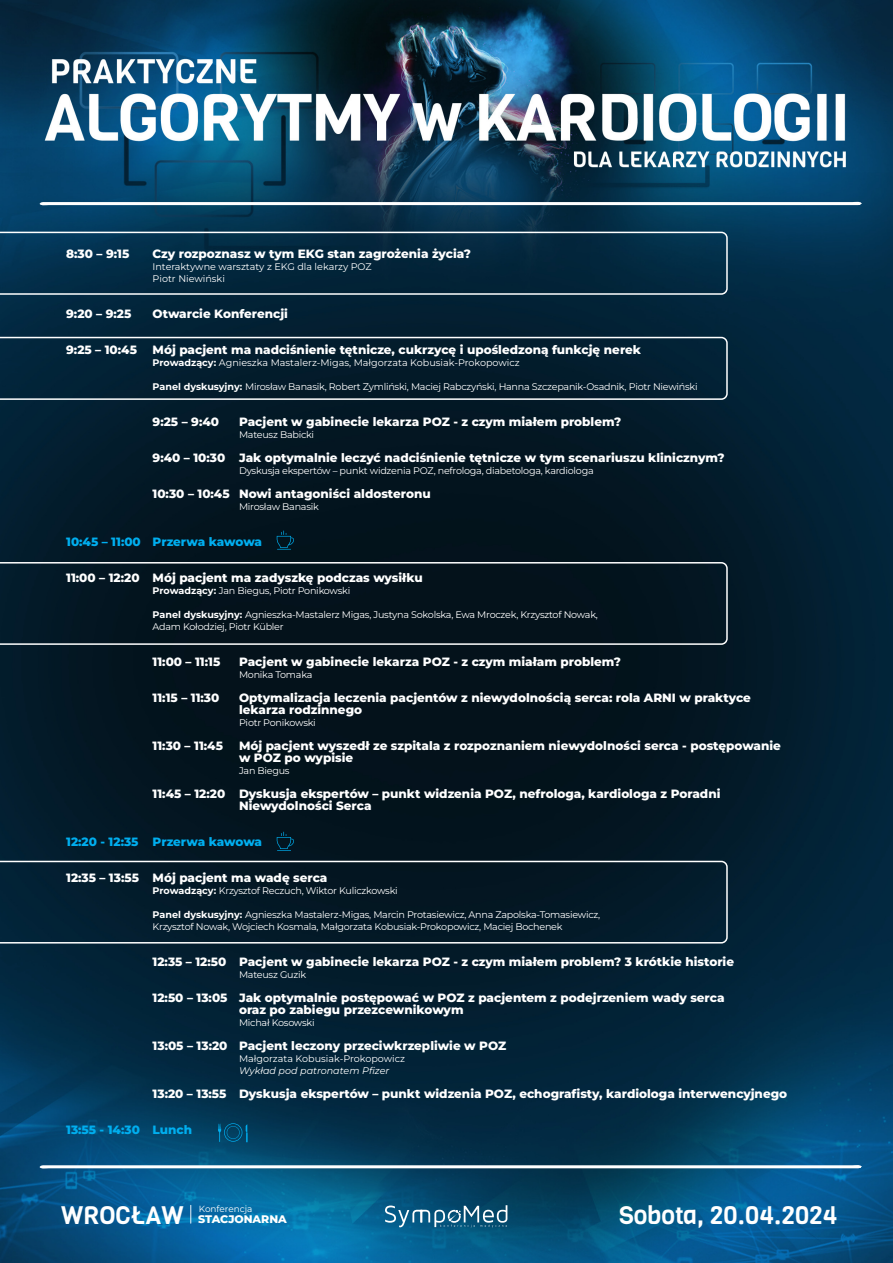
<style>
.page{position:relative;width:893px;height:1263px;background:#fff}
.page>*{position:absolute;margin:0;border:0;box-sizing:border-box;transform-origin:0 0}
.t1{font:25.05px "Viga";color:#fff}
.t2{font:800 12px/12px "Montserrat";color:#fff}
.t3{font:800 12px "Montserrat";color:#00aeef}
.t4{font:800 10.95px "Montserrat";color:#fff}
.t5{font:9.6px/12px "Montserrat";letter-spacing:-.025em;color:#fff}
.t6{font:9.6px/12px "Montserrat";color:#fff}
.t7{font:italic 9.6px "Montserrat";color:#fff}
.t8{font:8.85px "Montserrat";color:#fff}
.s1{font-weight:700}
</style>
<div class="page">
<img style="left:0;top:0;width:893px;height:1263px">
<svg style="left:39px;top:1164px;width:823px;height:5px"></svg>
<svg style="left:385px;top:1205px;width:122px;height:22px"></svg>
<svg style="left:190px;top:1205px;width:1px;height:18px"></svg>
<svg style="left:39px;top:201px;width:823px;height:5px"></svg>
<svg style="left:0;top:232px;width:728px;height:63px"></svg>
<svg style="left:0;top:337px;width:728px;height:63px"></svg>
<svg style="left:0;top:562px;width:728px;height:83px"></svg>
<svg style="left:0;top:861px;width:728px;height:82px"></svg>
<svg style="left:277px;top:531px;width:17px;height:19px"></svg>
<svg style="left:277px;top:832px;width:17px;height:19px"></svg>
<svg style="left:218px;top:1123px;width:30px;height:19px"></svg>
<p class="t2" style="left:66px;top:247px;width:65px">8:30 – 9:15</p>
<p class="t2" style="left:153px;top:247px;width:320px">Czy rozpoznasz w tym EKG stan zagrożenia życia?</p>
<p class="t6" style="left:153px;top:260px;width:221px">Interaktywne warsztaty z EKG dla lekarzy POZ<br>Piotr Niewiński</p>
<p class="t2" style="left:66px;top:307px;width:67px">9:20 – 9:25</p>
<p class="t2" style="left:153px;top:307px;width:137px">Otwarcie Konferencji</p>
<p class="t2" style="left:66px;top:343px;width:72px">9:25 – 10:45</p>
<p class="t2" style="left:153px;top:343px;width:490px">Mój pacjent ma nadciśnienie tętnicze, cukrzycę i upośledzoną funkcję nerek</p>
<p class="t6" style="left:153px;top:356px;width:369px"><span class="s1">Prowadzący:</span> Agnieszka Mastalerz-Migas, Małgorzata Kobusiak-Prokopowicz</p>
<p class="t5" style="left:153px;top:380px;width:547px"><span class="s1">Panel dyskusyjny:</span> Mirosław Banasik, Robert Zymliński, Maciej Rabczyński, Hanna Szczepanik-Osadnik, Piotr Niewiński</p>
<p class="t2" style="left:153px;top:416px;width:68px">9:25 – 9:40</p>
<p class="t2" style="left:239px;top:416px;width:384px">Pacjent w gabinecie lekarza POZ - z czym miałem problem?</p>
<p class="t5" style="left:239px;top:428px;width:77px">Mateusz Babicki</p>
<p class="t2" style="left:153px;top:452px;width:574px">9:40 – 10:30 Jak optymalnie leczyć nadciśnienie tętnicze w tym scenariuszu klinicznym?</p>
<p class="t5" style="left:239px;top:464px;width:356px">Dyskusja ekspertów – punkt widzenia POZ, nefrologa, diabetologa, kardiologa</p>
<p class="t2" style="left:153px;top:488px;width:280px">10:30 – 10:45 Nowi antagoniści aldosteronu</p>
<p class="t5" style="left:239px;top:500px;width:81px">Mirosław Banasik</p>
<p class="t3" style="left:66px;top:534px;width:198px">10:45 – 11:00 Przerwa kawowa</p>
<p class="t2" style="left:66px;top:572px;width:358px">11:00 – 12:20 Mój pacjent ma zadyszkę podczas wysiłku</p>
<p class="t5" style="left:153px;top:584px;width:199px"><span class="s1">Prowadzący:</span> Jan Biegus, Piotr Ponikowski</p>
<p class="t5" style="left:153px;top:608px;width:447px"><span class="s1">Panel dyskusyjny:</span> Agnieszka-Mastalerz Migas, Justyna Sokolska, Ewa Mroczek, Krzysztof Nowak,<br>Adam Kołodziej, Piotr Kübler</p>
<p class="t2" style="left:153px;top:656px;width:69px">11:00 – 11:15</p>
<p class="t2" style="left:239px;top:656px;width:384px">Pacjent w gabinecie lekarza POZ - z czym miałam problem?</p>
<p class="t5" style="left:239px;top:668px;width:75px">Monika Tomaka</p>
<p class="t2" style="left:153px;top:692px;width:68px">11:15 – 11:30</p>
<p class="t2" style="left:239px;top:692px;width:513px">Optymalizacja leczenia pacjentów z niewydolnością serca: rola ARNI w praktyce lekarza rodzinnego</p>
<p class="t5" style="left:239px;top:716px;width:78px">Piotr Ponikowski</p>
<p class="t2" style="left:153px;top:740px;width:72px">11:30 – 11:45</p>
<p class="t2" style="left:239px;top:740px;width:543px">Mój pacjent wyszedł ze szpitala z rozpoznaniem niewydolności serca - postępowanie w POZ po wypisie</p>
<p class="t5" style="left:239px;top:765px;width:52px">Jan Biegus</p>
<p class="t2" style="left:239px;top:788px;width:483px;text-indent:-86px">11:45 – 12:20 Dyskusja ekspertów – punkt widzenia POZ, nefrologa, kardiologa z Poradni<br>Niewydolności Serca</p>
<p class="t3" style="left:66px;top:834px;width:198px">12:20 - 12:35 Przerwa kawowa</p>
<p class="t2" style="left:66px;top:872px;width:263px">12:35 – 13:55 Mój pacjent ma wadę serca</p>
<p class="t5" style="left:153px;top:885px;width:247px"><span class="s1">Prowadzący:</span> Krzysztof Reczuch, Wiktor Kuliczkowski</p>
<p class="t5" style="left:153px;top:909px;width:449px"><span class="s1">Panel dyskusyjny:</span> Agnieszka Mastalerz-Migas, Marcin Protasiewicz, Anna Zapolska-Tomasiewicz,<br>Krzysztof Nowak, Wojciech Kosmala, Małgorzata Kobusiak-Prokopowicz, Maciej Bochenek</p>
<p class="t2" style="left:153px;top:956px;width:583px">12:35 – 12:50 Pacjent w gabinecie lekarza POZ - z czym miałem problem? 3 krótkie historie</p>
<p class="t5" style="left:239px;top:969px;width:69px">Mateusz Guzik</p>
<p class="t2" style="left:239px;top:992px;width:487px;text-indent:-86px">12:50 – 13:05 Jak optymalnie postępować w POZ z pacjentem z podejrzeniem wady serca oraz po zabiegu przezcewnikowym</p>
<p class="t5" style="left:239px;top:1017px;width:77px">Michał Kosowski</p>
<p class="t2" style="left:153px;top:1040px;width:355px">13:05 – 13:20 Pacjent leczony przeciwkrzepliwie w POZ</p>
<p class="t6" style="left:239px;top:1053px;width:168px">Małgorzata Kobusiak-Prokopowicz</p>
<p class="t7" style="left:239px;top:1064px;width:152px">Wykład pod patronatem Pfizer</p>
<p class="t2" style="left:153px;top:1088px;width:636px">13:20 – 13:55 Dyskusja ekspertów – punkt widzenia POZ, echografisty, kardiologa interwencyjnego</p>
<p class="t3" style="left:66px;top:1122px;width:128px">13:55 - 14:30 Lunch</p>
<p class="t8" style="left:199px;top:1203px;width:55px">Konferencja</p>
<h1 class="t1" style="left:61px;top:1198px;width:124px">WROCŁAW</h1>
<p class="t4" style="left:198px;top:1211px;width:90px">STACJONARNA</p>
<h1 class="t1" style="left:619px;top:1198px;width:220px">Sobota, 20.04.2024</h1>
</div>
